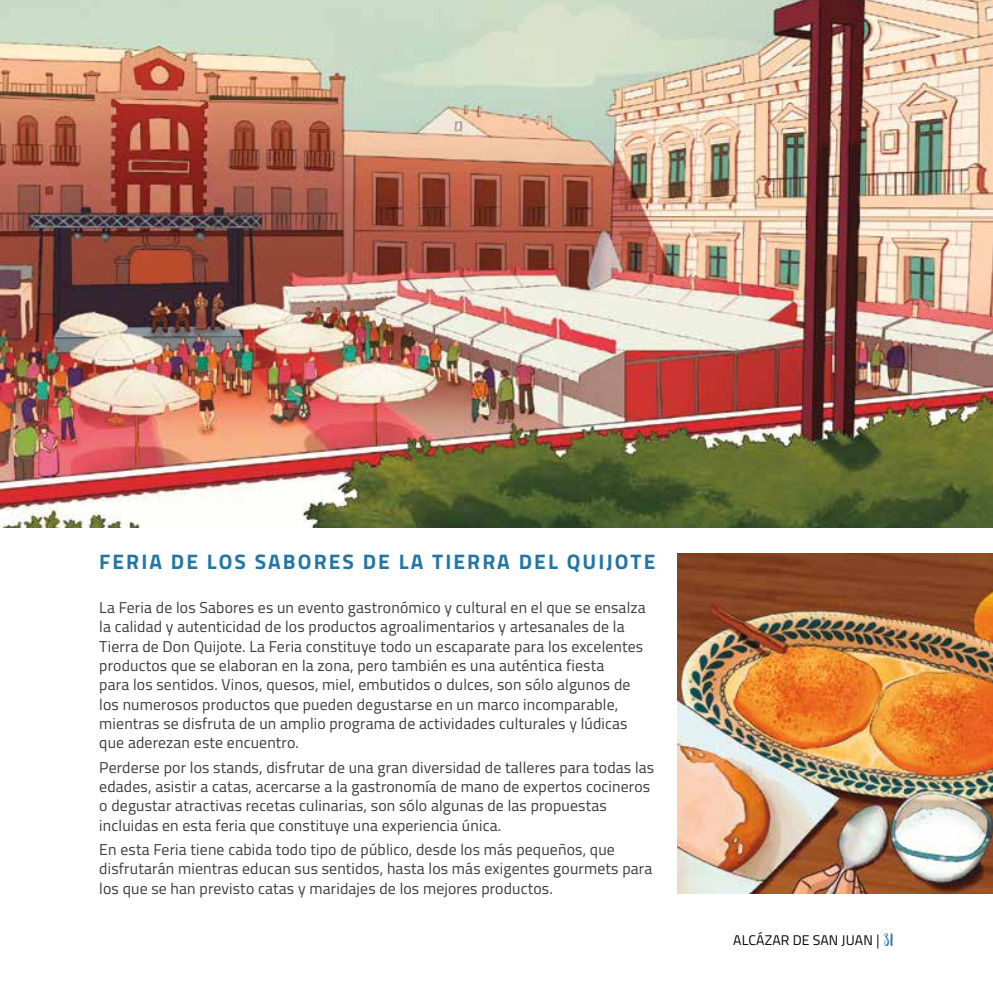
<style>
.page{position:relative;width:993px;height:993px;background:#fff}
.page>*{position:absolute;margin:0;border:0;box-sizing:border-box;transform-origin:0 0}
.t1{font:700 21px "Titillium";letter-spacing:.1em;color:#2275a7}
.t2{font:15.75px/19.4px "Titillium";letter-spacing:.01em;color:#3c3c3b}
.t3{font:14px "Titillium";letter-spacing:.01em;color:#000}
.s1{font-family:"Minion Pro"}
.s2{font-family:"Nagitha";font-size:17.5px;color:#2275a7}
</style>
<div class="page">
<img style="left:0;top:0;width:992px;height:527px">
<img style="left:677px;top:553px;width:315px;height:340px">
<h1 class="t1" style="left:99px;top:545px;width:557px">FERIA DE LOS SABORES DE LA TIERRA DEL QUIJOTE</h1>
<p class="t2" style="left:99px;top:596px;width:547px">La Feria de los Sabores es un evento gastronómico y cultural en el que se ensalza la calidad y autenticidad de los productos agroalimentarios y artesanales de la Tierra de Don Quijote. La Feria constituye todo un escaparate para los excelentes productos que se elaboran en la zona, pero también es una auténtica fiesta<br>para los sentidos. Vinos, quesos, miel, embutidos o dulces, son sólo algunos de los numerosos productos que pueden degustarse en un marco incomparable, mientras se disfruta de un amplio programa de actividades culturales y lúdicas que aderezan este encuentro.</p>
<p class="t2" style="left:99px;top:756px;width:556px">Perderse por los stands, disfrutar de una gran diversidad de talleres para todas las edades, asistir a catas, acercarse a la gastronomía de mano de expertos cocineros o degustar atractivas recetas culinarias, son sólo algunas de las propuestas incluidas en esta feria que constituye una experiencia única.</p>
<p class="t2" style="left:99px;top:838px;width:554px">En esta Feria tiene cabida todo tipo de público, desde los más pequeños, que disfrutarán mientras educan sus sentidos, hasta los más exigentes gourmets para los que se han previsto catas y maridajes de los mejores productos.</p>
<p class="t3" style="left:733px;top:929px;width:162px">ALCÁZAR DE SAN JUAN <span class="s1">|</span> <span class="s2">31</span></p>
</div>
